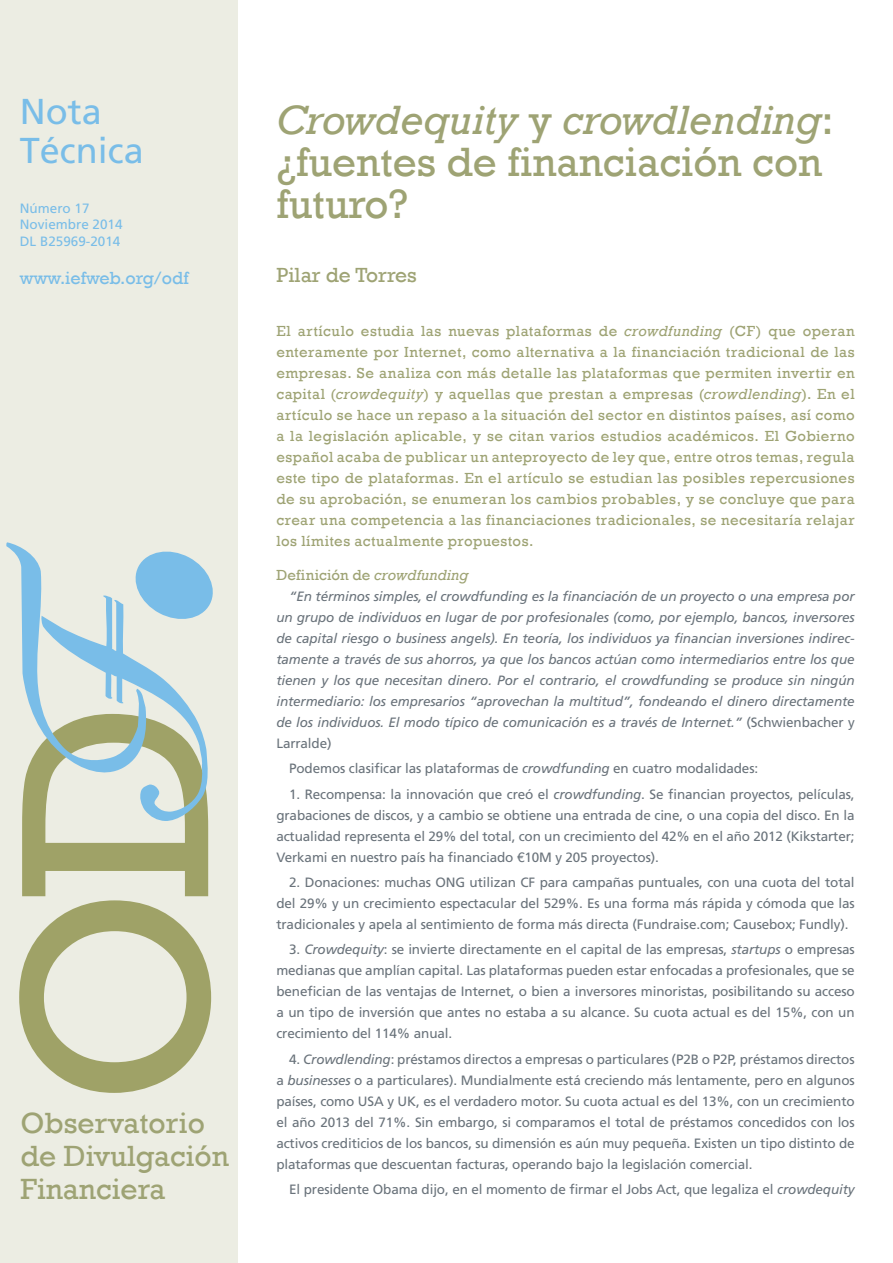
<style>
.page{position:relative;width:893px;height:1263px;background:#fff}
.page>*{position:absolute;margin:0;border:0;box-sizing:border-box;transform-origin:0 0}
.t1{font:42px/42px "Rockwell";color:#9ea374}
.t2{font:36px/39px "Frutiger";color:#79bde8}
.t3{font:30px/33px "Rockwell";color:#9ea374}
.t4{font:21px "Rockwell";color:#9ea374}
.t5{font:18px "Rockwell";color:#79bde8}
.t6{font:15px/21px "Rockwell";letter-spacing:.025em;color:#9ea374;text-align:justify}
.t7{font:13.5px/21px "Frutiger";letter-spacing:-.01em;color:#6a737b;text-align:justify}
.t8{font:italic 13.5px/21px "Frutiger";letter-spacing:-.01em;color:#6a737b;text-align:justify}
.t9{font:13.5px/16.5px "Frutiger";color:#79bde8}
.s1{font-style:italic}
.s2{font-style:normal}
.s3{font-family:"Helvetica Neue"}
</style>
<div class="page">
<div style="left:0;top:0;width:237px;height:1263px;background:#ecede3"></div>
<svg style="left:6px;top:542px;width:207px;height:551px"></svg>
<h2 class="t2" style="left:20px;top:92px;width:126px">Nota<br>Técnica</h2>
<p class="t9" style="left:20px;top:200px;width:104px">Número 17<br>Noviembre 2014<br>DL B25969-2014</p>
<h3 class="t5" style="left:20px;top:267px;width:170px">www.iefweb.org/odf</h3>
<h3 class="t3" style="left:20px;top:1107px;width:210px">Observatorio de Divulgación<br>Financiera</h3>
<h1 class="t1" style="left:276px;top:99px;width:559px"><span class="s1">Crowdequity</span> y <span class="s1">crowdlending</span>: ¿fuentes de financiación con futuro?</h1>
<h3 class="t4" style="left:276px;top:262px;width:142px">Pilar de Torres</h3>
<p class="t6" style="left:276px;top:321px;width:580px">El artículo estudia las nuevas plataformas de <span class="s1">crowdfunding</span> (CF) que operan enteramente por Internet, como alternativa a la financiación tradicional de las empresas. Se analiza con más detalle las plataformas que permiten invertir en capital (<span class="s1">crowdequity</span>) y aquellas que prestan a empresas (<span class="s1">crowdlending</span>). En el artículo se hace un repaso a la situación del sector en distintos países, así como a la legislación aplicable, y se citan varios estudios académicos. El Gobierno español acaba de publicar un anteproyecto de ley que, entre otros temas, regula este tipo de plataformas. En el artículo se estudian las posibles repercusiones de su aprobación, se enumeran los cambios probables, y se concluye que para crear una competencia a las financiaciones tradicionales, se necesitaría relajar los límites actualmente propuestos.</p>
<p class="t6" style="left:276px;top:565px;width:194px">Definición de <span class="s1">crowdfunding</span></p>
<p class="t8" style="left:276px;top:586px;width:580px;text-indent:13px">“En términos simples, el crowdfunding es la financiación de un proyecto o una empresa por un grupo de individuos en lugar de por profesionales (como, por ejemplo, bancos, inversores de capital riesgo o business angels). En teoría, los individuos ya financian inversiones indirec&shy;tamente a través de sus ahorros, ya que los bancos actúan como intermediarios entre los que tienen y los que necesitan dinero. Por el contrario, el crowdfunding se produce sin ningún intermediario: los empresarios “aprovechan la multitud”, fondeando el dinero directamente de los individuos. El modo típico de comunicación es a través de Internet.” <span class="s2">(Schwienbacher y Larralde)</span></p>
<p class="t7" style="left:289px;top:758px;width:471px">Podemos clasificar las plataformas de <span class="s1">crowdfunding</span> en cuatro modalidades:</p>
<p class="t7" style="left:276px;top:783px;width:580px;text-indent:13px">1. Recompensa: la innovación que creó el <span class="s1">crowdfunding</span>. Se financian proyectos, películas, grabaciones de discos, y a cambio se obtiene una entrada de cine, o una copia del disco. En la actualidad representa el 29% del total, con un crecimiento del 42% en el año 2012 (Kikstarter; Verkami en nuestro país ha financiado <span class="s3">€</span>10M y 205 proyectos).</p>
<p class="t7" style="left:276px;top:872px;width:580px;text-indent:13px">2. Donaciones: muchas ONG utilizan CF para campañas puntuales, con una cuota del total del 29% y un crecimiento espectacular del 529%. Es una forma más rápida y cómoda que las tradicionales y apela al sentimiento de forma más directa (Fundraise.com; Causebox; Fundly).</p>
<p class="t7" style="left:276px;top:939px;width:580px;text-indent:13px">3. <span class="s1">Crowdequity</span>: se invierte directamente en el capital de las empresas, <span class="s1">startups</span> o empresas medianas que amplían capital. Las plataformas pueden estar enfocadas a profesionales, que se benefician de las ventajas de Internet, o bien a inversores minoristas, posibilitando su acceso a un tipo de inversión que antes no estaba a su alcance. Su cuota actual es del 15%, con un crecimiento del 114% anual.</p>
<p class="t7" style="left:276px;top:1048px;width:580px;text-indent:13px">4. <span class="s1">Crowdlending</span>: préstamos directos a empresas o particulares (P2B o P2P, préstamos directos a <span class="s1">businesses</span> o a particulares). Mundialmente está creciendo más lentamente, pero en algunos países, como USA y UK, es el verdadero motor. Su cuota actual es del 13%, con un crecimiento el año 2013 del 71%. Sin embargo, si comparamos el total de préstamos concedidos con los activos crediticios de los bancos, su dimensión es aún muy pequeña. Existen un tipo distinto de plataformas que descuentan facturas, operando bajo la legislación comercial.</p>
<p class="t7" style="left:289px;top:1179px;width:567px">El presidente Obama dijo, en el momento de firmar el Jobs Act, que legaliza el <span class="s1">crowdequity</span></p>
</div>
